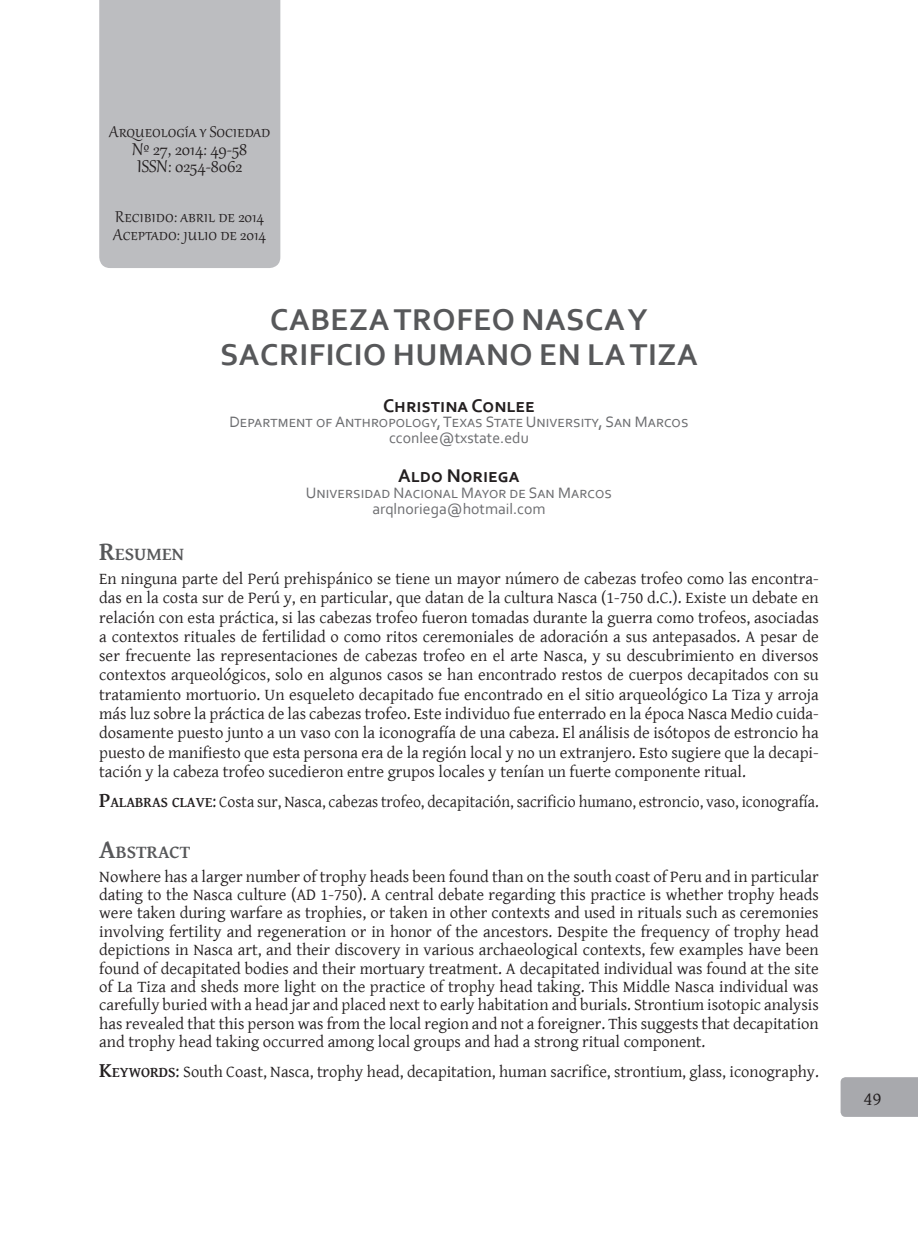
<style>
.page{position:relative;width:918px;height:1241px;background:#fff}
.page>*{position:absolute;margin:0;border:0;box-sizing:border-box;transform-origin:0 0}
.t1{font:700 31.5px/35px "Corbel";letter-spacing:.02em;color:#57585a;text-align:center}
.t2{font:21px/17.5px "Gabriola";color:#231f20}
.t3{font:19.25px/17.5px "Gabriola";color:#231f20}
.t4{font:700 19.25px "Corbel";color:#231f20}
.t5{font:19.25px "Gentium Basic";color:#231f20}
.t6{font:700 18.38px "Gentium Basic";color:#57585a}
.t7{font:16.62px/19.2px "Gentium Basic";color:#231f20;text-align:justify}
.t8{font:16.62px "Gentium Basic";color:#231f20;scale:.95 1}
.t9{font:15.75px/15.8px "Corbel";color:#6c6d70;text-align:center}
.s1{font-size:26.25px}
.s2{font-weight:700;font-size:21px}
.s3{font-weight:700;font-size:14.7px}
.s4{font-size:17.5px}
</style>
<div class="page">
<div style="left:840px;top:1077px;width:78px;height:39px;background:#a8a9ad"></div>
<div style="left:99px;top:0;width:181px;height:268px;background:#bcbdc0"></div>
<p class="t3" style="left:109px;top:122px;width:163px">Arqueología y Sociedad</p>
<p class="t2" style="left:132px;top:139px;width:116px">Nº 27, 2014: 49-58<br>ISSN: 0254-8062</p>
<p class="t3" style="left:113px;top:207px;width:154px">Recibido: abril de 2014<br>Aceptado: julio de 2014</p>
<h1 class="t1" style="left:220px;top:301px;width:479px">CABEZA TROFEO NASCA Y<br>SACRIFICIO HUMANO EN LA TIZA</h1>
<p class="t4" style="left:383px;top:393px;width:153px">CHRISTINA CONLEE</p>
<p class="t9" style="left:229px;top:414px;width:461px">Department of Anthropology, Texas State University, San Marcos cconlee@txstate.edu</p>
<p class="t4" style="left:398px;top:463px;width:123px">ALDO NORIEGA</p>
<p class="t9" style="left:306px;top:484px;width:307px">Universidad Nacional Mayor de San Marcos arqlnoriega@hotmail.com</p>
<p class="t6" style="left:99px;top:540px;width:86px"><span class="s1">R</span>ESUMEN</p>
<p class="t7" style="left:99px;top:568px;width:721px">En ninguna parte del Perú prehispánico se tiene un mayor número de cabezas trofeo como las encontra&shy;das en la costa sur de Perú y, en particular, que datan de la cultura Nasca (1-750 d.C.). Existe un debate en relación con esta práctica, si las cabezas trofeo fueron tomadas durante la guerra como trofeos, asociadas a contextos rituales de fertilidad o como ritos ceremoniales de adoración a sus antepasados. A pesar de ser frecuente las representaciones de cabezas trofeo en el arte Nasca, y su descubrimiento en diversos contextos arqueológicos, solo en algunos casos se han encontrado restos de cuerpos decapitados con su tratamiento mortuorio. Un esqueleto decapitado fue encontrado en el sitio arqueológico La Tiza y arroja más luz sobre la práctica de las cabezas trofeo. Este individuo fue enterrado en la época Nasca Medio cuida&shy;dosamente puesto junto a un vaso con la iconografía de una cabeza. El análisis de isótopos de estroncio ha puesto de manifiesto que esta persona era de la región local y no un extranjero. Esto sugiere que la decapi&shy;tación y la cabeza trofeo sucedieron entre grupos locales y tenían un fuerte componente ritual.</p>
<p class="t8" style="left:99px;top:789px;width:759px"><span class="s2">P</span><span class="s3">ALABRAS CLAVE</span><span class="s4">:</span> Costa sur, Nasca, cabezas trofeo, decapitación, sacrificio humano, estroncio, vaso, iconografía.</p>
<p class="t6" style="left:99px;top:838px;width:93px"><span class="s1">A</span>BSTRACT</p>
<p class="t7" style="left:99px;top:866px;width:721px;line-height:18.4px">Nowhere has a larger number of trophy heads been found than on the south coast of Peru and in particular dating to the Nasca culture (AD 1-750). A central debate regarding this practice is whether trophy heads were taken during warfare as trophies, or taken in other contexts and used in rituals such as ceremonies involving fertility and regeneration or in honor of the ancestors. Despite the frequency of trophy head depictions in Nasca art, and their discovery in various archaeological contexts, few examples have been found of decapitated bodies and their mortuary treatment. A decapitated individual was found at the site of La Tiza and sheds more light on the practice of trophy head taking. This Middle Nasca individual was carefully buried with a head jar and placed next to early habitation and burials. Strontium isotopic analysis has revealed that this person was from the local region and not a foreigner. This suggests that decapitation and trophy head taking occurred among local groups and had a strong ritual component.</p>
<p class="t7" style="left:99px;top:1061px;width:721px"><span class="s2">K</span><span class="s3">EYWORDS</span><span class="s4">:</span> South Coast, Nasca, trophy head, decapitation, human sacrifice, strontium, glass, iconography.</p>
<p class="t5" style="left:863px;top:1084px;width:20px">49</p>
</div>
